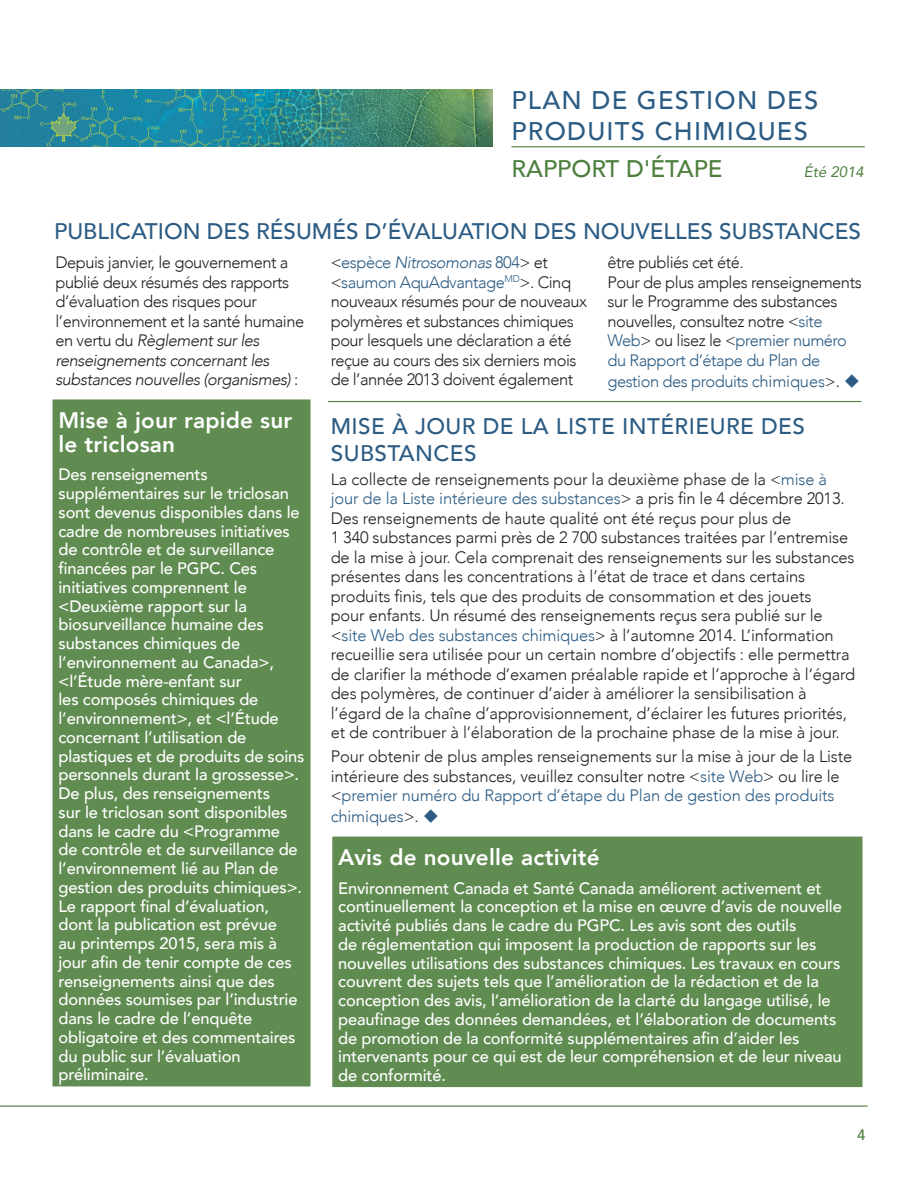
<style>
.page{position:relative;width:918px;height:1188px;background:#fff}
.page>*{position:absolute;margin:0;border:0;box-sizing:border-box;transform-origin:0 0}
.t1{font:500 25.5px/30.6px "Avenir";letter-spacing:.05em;color:#2c5c84}
.t2{font:500 24px "Avenir";color:#4e7f3e}
.t3{font:500 22.5px "Avenir";color:#2c5c84}
.t4{font:800 22.5px/24px "Avenir";letter-spacing:.01em;color:#fff}
.t5{font:500 22.5px/27px "Avenir";letter-spacing:.02em;color:#2c5c84}
.t6{font:500 16.5px/18.8px "Avenir";letter-spacing:-.01em;color:#fff}
.t7{font:300 16.5px/19.5px "Avenir";letter-spacing:-.01em;color:#231f20}
.t8{font:300 16.5px/19.5px "Avenir";letter-spacing:-.03em;color:#231f20}
.t9{font:300 16.5px "Avenir";letter-spacing:-.03em;color:#2c5c84}
.t10{font:300 16.5px "Avenir";letter-spacing:-.01em;color:#2c5c84}
.t11{font:italic 15px "Avenir";color:#4e7f3e}
.t12{font:500 15px "Avenir";color:#4e7f3e}
.s1{font-style:italic}
.s2{color:#2c5c84}
.s3{font-style:italic;color:#2c5c84}
.s4{color:#231f20}
</style>
<div class="page">
<hr style="left:0;top:1106px;width:868px;height:1px;background:#4e7f3e">
<hr style="left:511px;top:146px;width:354px;height:1px;background:#4e7f3e">
<img style="left:0;top:89px;width:493px;height:58px">
<hr style="left:328px;top:401px;width:533px;height:1px;background:#4e7f3e">
<div style="left:332px;top:837px;width:530px;height:250px;background:#608c51"></div>
<div style="left:53px;top:399px;width:257px;height:687px;background:#608c51"></div>
<h1 class="t1" style="left:511px;top:83px;width:308px;text-indent:80px">de g estion des produits chimiques</h1>
<h2 class="t2" style="left:511px;top:148px;width:213px">rapport d'étape</h2>
<p class="t11" style="left:804px;top:162px;width:62px">Été 2014</p>
<h1 class="t1" style="left:511px;top:83px;width:34px">plan</h1>
<h3 class="t3" style="left:54px;top:211px;width:57px">Publica</h3>
<h3 class="t3" style="left:145px;top:211px;width:658px">ti on des résum és d’évaluati on des n ouvelles substanc</h3>
<h3 class="t3" style="left:835px;top:211px;width:28px">es</h3>
<p class="t8" style="left:55px;top:253px;width:250px">Depuis janvier, le gouvernement a publié deux résumés des rapports d’évaluation des risques pour l’environnement et la santé humaine en vertu du <span class="s1">Règlement sur les renseignements concernant les substances nouvelles (organismes)</span> :</p>
<p class="t8" style="left:331px;top:253px;width:258px">&lt;<span class="s2">espèce</span> <span class="s3">Nitrosomonas</span> <span class="s2">804</span>&gt; et &lt;<span class="s2">saumon AquAdvantage</span><sup>MD</sup>&gt;. Cinq nouveaux résumés pour de nouveaux polymères et substances chimiques pour lesquels une déclaration a été reçue au cours des six derniers mois de l’année 2013 doivent également</p>
<p class="t8" style="left:608px;top:253px;width:256px">être publiés cet été.<br>Pour de plus amples renseignements sur le Programme des substances nouvelles, consultez notre &lt;<span class="s2">site<br>Web</span>&gt; ou lisez le &lt;<span class="s2">premier numéro du Rapport d’étape du Plan de</span></p>
<p class="t9" style="left:608px;top:371px;width:254px">gestion des produits chimiques<span class="s4">&gt;.</span> ◆</p>
<h3 class="t4" style="left:59px;top:408px;width:235px">M ise à jour rapide sur le triclosan</h3>
<p class="t6" style="left:59px;top:464px;width:247px">Des renseignements supplémentaires sur le triclosan sont devenus disponibles dans le cadre de nombreuses initiatives de contrôle et de surveillance financées par le PGPC. Ces initiatives comprennent le &lt;Deuxième rapport sur la biosurveillance humaine des substances chimiques de l’environnement au Canada&gt;, &lt;l’Étude mère-enfant sur<br>les composés chimiques de l’environnement&gt;, et &lt;l’Étude concernant l’utilisation de plastiques et de produits de soins personnels durant la grossesse&gt;.<br>De plus, des renseignements<br>sur le triclosan sont disponibles dans le cadre du &lt;Programme<br>de contrôle et de surveillance de l’environnement lié au Plan de gestion des produits chimiques&gt;.<br>Le rapport final d’évaluation, dont la publication est prévue<br>au printemps 2015, sera mis à jour afin de tenir compte de ces renseignements ainsi que des données soumises par l’industrie dans le cadre de l’enquête obligatoire et des commentaires du public sur l’évaluation préliminaire.</p>
<h3 class="t5" style="left:331px;top:412px;width:476px">Mise à jour de la Liste intéri eure des substanc</h3>
<h3 class="t3" style="left:450px;top:434px;width:28px">es</h3>
<p class="t7" style="left:331px;top:469px;width:526px">La collecte de renseignements pour la deuxième phase de la &lt;<span class="s2">mise à jour de la Liste intérieure des substances</span>&gt; a pris fin le 4 décembre 2013.<br>Des renseignements de haute qualité ont été reçus pour plus de<br>1 340 substances parmi près de 2 700 substances traitées par l’entremise de la mise à jour. Cela comprenait des renseignements sur les substances présentes dans les concentrations à l’état de trace et dans certains produits finis, tels que des produits de consommation et des jouets<br>pour enfants. Un résumé des renseignements reçus sera publié sur le &lt;<span class="s2">site Web des substances chimiques</span>&gt; à l’automne 2014. L’information recueillie sera utilisée pour un certain nombre d’objectifs : elle permettra de clarifier la méthode d’examen préalable rapide et l’approche à l’égard des polymères, de continuer d’aider à améliorer la sensibilisation à l’égard de la chaîne d’approvisionnement, d’éclairer les futures priorités, et de contribuer à l’élaboration de la prochaine phase de la mise à jour.</p>
<p class="t7" style="left:331px;top:747px;width:523px">Pour obtenir de plus amples renseignements sur la mise à jour de la Liste intérieure des substances, veuillez consulter notre &lt;<span class="s2">site Web</span>&gt; ou lire le &lt;<span class="s2">premier numéro du Rapport d’étape du Plan de gestion des produits</span></p>
<p class="t10" style="left:331px;top:807px;width:110px">chimiques<span class="s4">&gt;.</span> ◆</p>
<h3 class="t4" style="left:338px;top:845px;width:263px">Avis de nouvelle activité</h3>
<p class="t6" style="left:338px;top:878px;width:505px">Environnement Canada et Santé Canada améliorent activement et continuellement la conception et la mise en œuvre d’avis de nouvelle activité publiés dans le cadre du PGPC. Les avis sont des outils<br>de réglementation qui imposent la production de rapports sur les nouvelles utilisations des substances chimiques. Les travaux en cours couvrent des sujets tels que l’amélioration de la rédaction et de la conception des avis, l’amélioration de la clarté du langage utilisé, le peaufinage des données demandées, et l’élaboration de documents de promotion de la conformité supplémentaires afin d’aider les intervenants pour ce qui est de leur compréhension et de leur niveau de conformité.</p>
<p class="t12" style="left:857px;top:1122px;width:10px">4</p>
</div>
